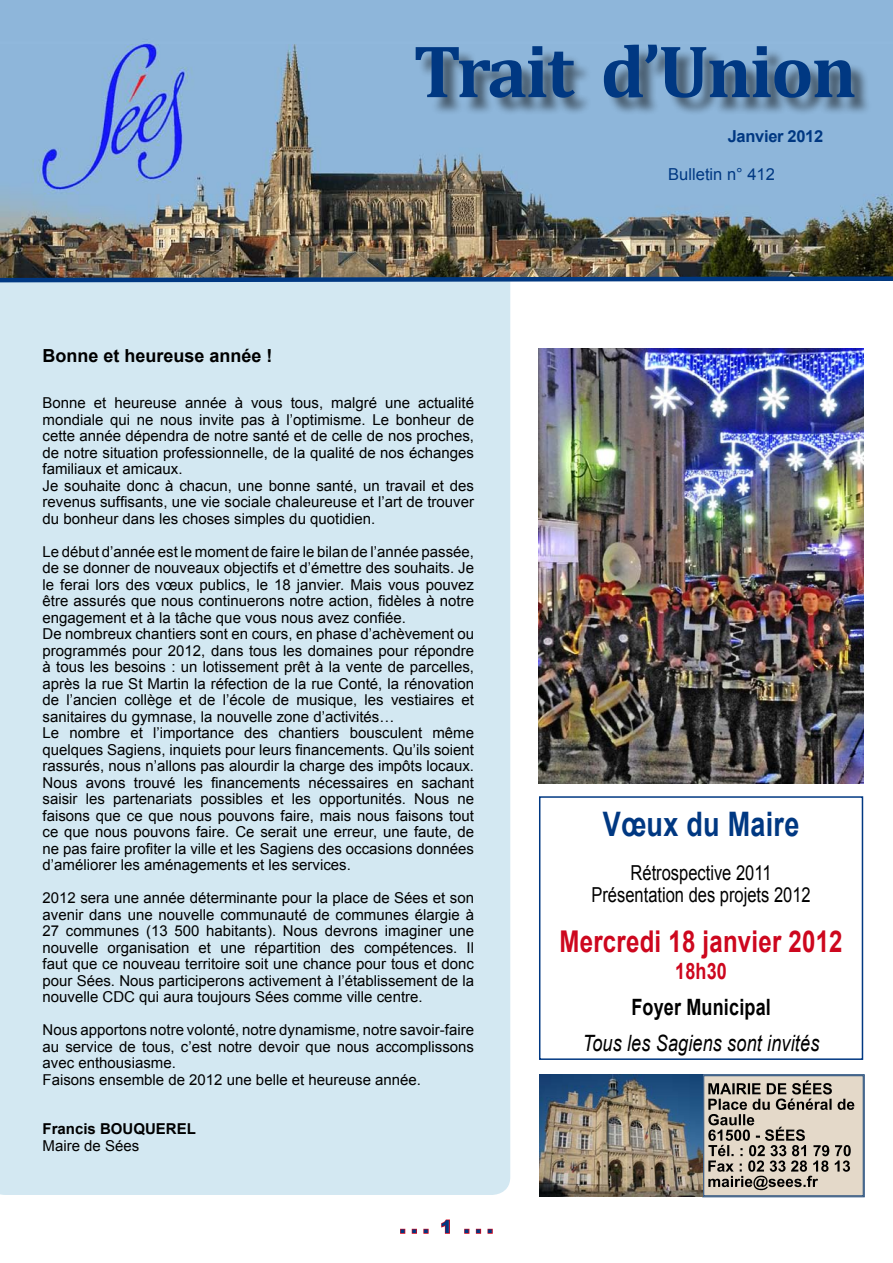
<style>
.page{position:relative;width:893px;height:1263px;background:#fff}
.page>*{position:absolute;margin:0;border:0;box-sizing:border-box;transform-origin:0 0}
.t1{font:700 33.75px "Arial";letter-spacing:.01em;color:#003882;scale:.8 1}
.t2{font:700 30px "Arial";letter-spacing:.01em;color:#cd071e;scale:.8 1}
.t3{font:italic 22.5px "Arial";letter-spacing:.01em;color:#000;scale:.8 1}
.t4{font:700 22.5px "Arial";letter-spacing:.01em;color:#000;scale:.8 1}
.t5{font:700 22.5px "Arial";letter-spacing:.01em;color:#cd071e;scale:.8 1}
.t6{font:20.7px/22.5px "Arial";color:#000;text-align:center;scale:.8 1}
.t7{font:700 18px "Arial";color:#000}
.t8{font:900 17.55px "Arial";color:#003882}
.t9{font:16.5px "Arial";color:#003882}
.t10{font:700 16.5px "Arial";letter-spacing:-.02em;color:#003882}
.t11{font:15px/16.5px "Arial";color:#000}
.t12{font:700 15px "Arial";color:#000}
</style>
<div class="page">
<div style="left:0;top:285px;width:510px;height:910px;background:#d3e8f2"></div>
<svg style="left:702px;top:1074px;width:163px;height:123px"></svg>
<div style="left:703px;top:1075px;width:160px;height:121px;border:1px solid #214b7b"></div>
<svg style="left:400px;top:1229px;width:5px;height:5px"></svg>
<svg style="left:412px;top:1229px;width:5px;height:5px"></svg>
<svg style="left:423px;top:1229px;width:6px;height:5px"></svg>
<svg style="left:441px;top:1219px;width:9px;height:15px"></svg>
<svg style="left:464px;top:1229px;width:5px;height:5px"></svg>
<svg style="left:476px;top:1229px;width:5px;height:5px"></svg>
<svg style="left:488px;top:1229px;width:5px;height:5px"></svg>
<img style="left:540px;top:1074px;width:162px;height:122px">
<img style="left:0;top:0;width:893px;height:274px">
<div style="left:418px;top:47px;width:454px;height:69px;background:#000;opacity:.5"></div>
<svg style="left:416px;top:45px;width:438px;height:53px"></svg>
<img style="left:0;top:274px;width:893px;height:11px">
<div style="left:539px;top:796px;width:324px;height:264px;border:2px solid #003882"></div>
<img style="left:539px;top:349px;width:324px;height:435px">
<p class="t7" style="left:43px;top:344px;width:232px">Bonne et heureuse année !</p>
<p class="t11" style="left:43px;top:395px;width:433px">Bonne et heureuse année à vous tous, malgré une actualité mondiale qui ne nous invite pas à l’optimisme. Le bonheur de cette année dépendra de notre santé et de celle de nos proches, de notre situation professionnelle, de la qualité de nos échanges familiaux et amicaux.<br>Je souhaite donc à chacun, une bonne santé, un travail et des revenus suffisants, une vie sociale chaleureuse et l’art de trouver du bonheur dans les choses simples du quotidien.</p>
<p class="t11" style="left:43px;top:543px;width:433px">Le début d’année est le moment de faire le bilan de l’année passée, de se donner de nouveaux objectifs et d’émettre des souhaits. Je le ferai lors des vœux publics, le 18 janvier. Mais vous pouvez être assurés que nous continuerons notre action, fidèles à notre engagement et à la tâche que vous nous avez confiée.<br>De nombreux chantiers sont en cours, en phase d’achèvement ou programmés pour 2012, dans tous les domaines pour répondre à tous les besoins : un lotissement prêt à la vente de parcelles, après la rue St Martin la réfection de la rue Conté, la rénovation de l’ancien collège et de l’école de musique, les vestiaires et sanitaires du gymnase, la nouvelle zone d’activités…<br>Le nombre et l’importance des chantiers bousculent même quelques Sagiens, inquiets pour leurs financements. Qu’ils soient rassurés, nous n’allons pas alourdir la charge des impôts locaux.<br>Nous avons trouvé les financements nécessaires en sachant saisir les partenariats possibles et les opportunités. Nous ne faisons que ce que nous pouvons faire, mais nous faisons tout ce que nous pouvons faire. Ce serait une erreur, une faute, de ne pas faire profiter la ville et les Sagiens des occasions données d’améliorer les aménagements et les services.</p>
<p class="t11" style="left:43px;top:890px;width:433px;text-align:justify">2012 sera une année déterminante pour la place de Sées et son avenir dans une nouvelle communauté de communes élargie à 27 communes (13 500 habitants). Nous devrons imaginer une nouvelle organisation et une répartition des compétences. Il faut que ce nouveau territoire soit une chance pour tous et donc pour Sées. Nous participerons activement à l’établissement de la nouvelle CDC qui aura toujours Sées comme ville centre.</p>
<p class="t11" style="left:43px;top:1022px;width:433px">Nous apportons notre volonté, notre dynamisme, notre savoir-faire au service de tous, c’est notre devoir que nous accomplissons avec enthousiasme.<br>Faisons ensemble de 2012 une belle et heureuse année.</p>
<p class="t12" style="left:43px;top:1119px;width:155px">Francis BOUQUEREL</p>
<p class="t11" style="left:43px;top:1137px;width:98px">Maire de Sées</p>
<p class="t8" style="left:400px;top:1214px;width:95px">. . . 1 . . .</p>
<p class="t10" style="left:728px;top:125px;width:97px">Janvier 2012</p>
<p class="t9" style="left:668px;top:163px;width:108px">Bulletin n° 412</p>
<h1 class="t1" style="left:603px;top:802px;width:247px">Vœux du Maire</h1>
<h3 class="t6" style="left:591px;top:861px;width:276px">Rétrospective 2011<br>Présentation des projets 2012</h3>
<h2 class="t2" style="left:560px;top:921px;width:355px">Mercredi 18 janvier 2012</h2>
<h3 class="t5" style="left:675px;top:956px;width:66px">18h30</h3>
<h3 class="t4" style="left:631px;top:992px;width:176px">Foyer Municipal</h3>
<h3 class="t3" style="left:583px;top:1028px;width:297px">Tous les Sagiens sont invités</h3>
</div>
